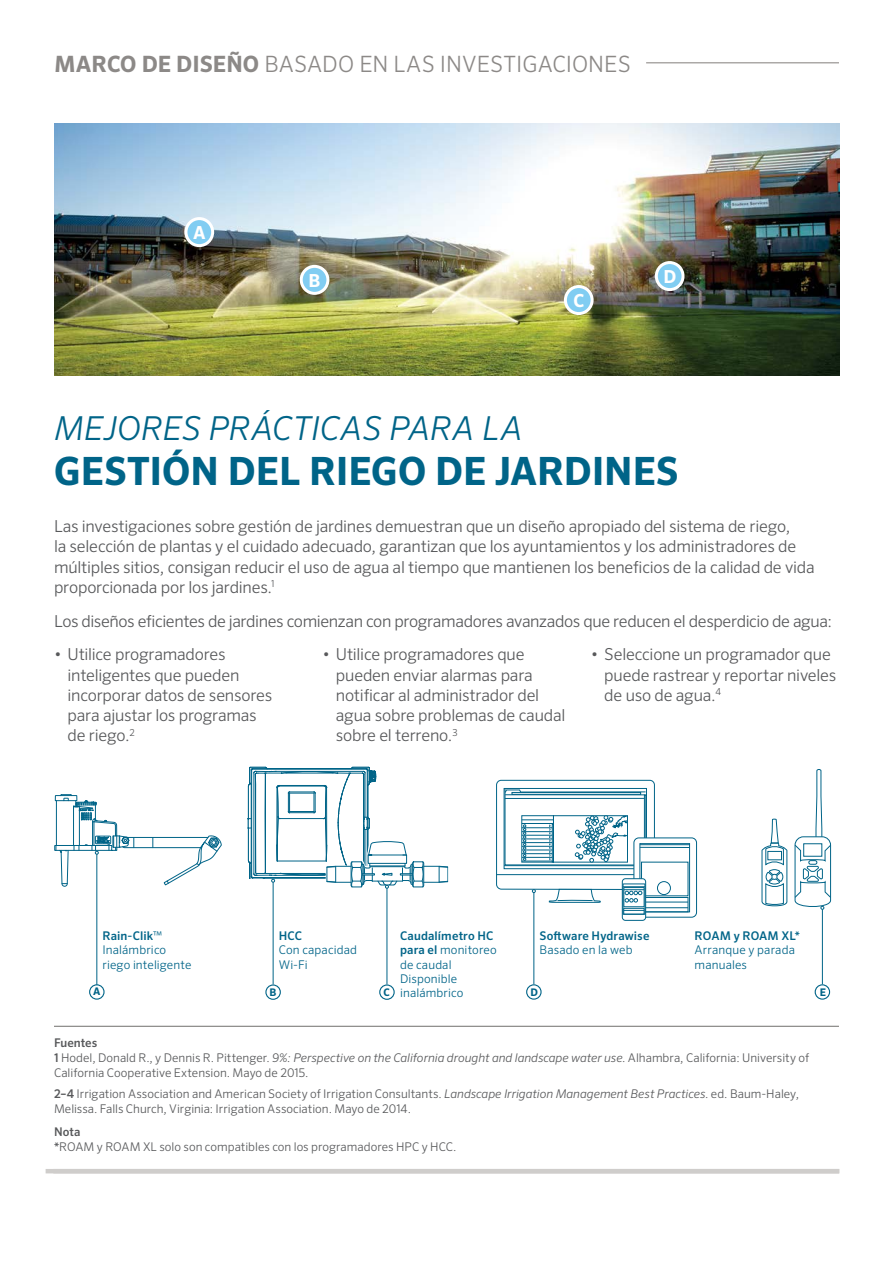
<style>
.page{position:relative;width:893px;height:1263px;background:#fff}
.page>*{position:absolute;margin:0;border:0;box-sizing:border-box;transform-origin:0 0}
.t1{font:700 39px "Sero Pro";letter-spacing:-.005em;color:#006488}
.t2{font:italic 300 33px "Sero Pro";color:#006488}
.t3{font:300 22.5px "Sero Pro";color:#8c8987}
.t4{font:700 18px "Sero Pro";color:#fff}
.t5{font:300 16.5px/20.2px "Sero Pro";letter-spacing:-.015em;color:#58595b}
.t6{font:300 12px/15px "Sero Pro";color:#58595b}
.t7{font:300 12px/14.4px "Sero Pro";letter-spacing:.01em;color:#006488}
.t8{font:500 12px "Sero Pro";letter-spacing:.01em;color:#006488}
.t9{font:700 10.5px "Sero Pro";color:#006488}
.s1{font-weight:700}
.s2{font-weight:500}
.s3{font-style:italic}
</style>
<div class="page">
<hr style="left:46px;top:1169px;width:793px;height:4px;background:#cfcdcb">
<hr style="left:646px;top:62px;width:193px;height:2px;background:#aca9a7">
<hr style="left:96px;top:854px;width:1px;height:140px;background:#006488">
<img style="left:54px;top:124px;width:785px;height:251px">
<hr style="left:54px;top:1026px;width:785px;height:1px;background:#716f6c">
<svg style="left:54px;top:794px;width:168px;height:92px"></svg>
<hr style="left:533px;top:892px;width:1px;height:92px;background:#006488">
<hr style="left:822px;top:909px;width:1px;height:75px;background:#006488">
<svg style="left:248px;top:766px;width:200px;height:261px"></svg>
<div style="left:496px;top:780px;width:159px;height:110px;border:1px solid #006488;border-radius:5px"></div>
<hr style="left:496px;top:874px;width:158px;height:1px;background:#006488">
<div style="left:504px;top:788px;width:143px;height:81px;border:1px solid #006488"></div>
<svg style="left:548px;top:889px;width:53px;height:14px"></svg>
<hr style="left:504px;top:865px;width:142px;height:1px;background:#006488">
<svg style="left:505px;top:788px;width:141px;height:77px"></svg>
<svg style="left:634px;top:838px;width:62px;height:79px"></svg>
<div style="left:634px;top:838px;width:63px;height:79px;border:1px solid #006488;border-radius:5px"></div>
<div style="left:640px;top:843px;width:50px;height:69px;border:1px solid #006488"></div>
<hr style="left:640px;top:844px;width:50px;height:1px;background:#006488">
<hr style="left:640px;top:847px;width:49px;height:1px;background:#006488">
<div style="left:644px;top:897px;width:44px;height:15px;border:1px solid #006488"></div>
<hr style="left:644px;top:902px;width:44px;height:1px;background:#006488">
<hr style="left:644px;top:907px;width:44px;height:1px;background:#006488">
<div style="left:657px;top:881px;width:14px;height:14px;border:1px solid #006488;border-radius:50%"></div>
<svg style="left:622px;top:879px;width:24px;height:41px"></svg>
<div style="left:622px;top:878px;width:24px;height:42px;border:1px solid #006488;border-radius:3px"></div>
<div style="left:623px;top:884px;width:22px;height:30px;border:1px solid #006488"></div>
<div style="left:624px;top:887px;width:20px;height:20px;border:1px solid #006488"></div>
<svg style="left:623px;top:908px;width:21px;height:6px"></svg>
<svg style="left:623px;top:886px;width:22px;height:16px"></svg>
<svg style="left:761px;top:819px;width:27px;height:87px"></svg>
<svg style="left:794px;top:769px;width:37px;height:141px"></svg>
<div style="left:768px;top:851px;width:14px;height:9px;border:1px solid #006488"></div>
<div style="left:186px;top:219px;width:27px;height:27px;background:#81cdf2;border-radius:50%"></div>
<div style="left:184px;top:217px;width:30px;height:30px;border:3px solid #fff;border-radius:50%"></div>
<div style="left:301px;top:266px;width:27px;height:27px;background:#81cdf2;border-radius:50%"></div>
<div style="left:300px;top:265px;width:29px;height:30px;border:3px solid #fff;border-radius:50%"></div>
<div style="left:565px;top:287px;width:27px;height:27px;background:#81cdf2;border-radius:50%"></div>
<div style="left:564px;top:285px;width:30px;height:30px;border:3px solid #fff;border-radius:50%"></div>
<div style="left:656px;top:263px;width:27px;height:27px;background:#81cdf2;border-radius:50%"></div>
<div style="left:655px;top:261px;width:29px;height:30px;border:3px solid #fff;border-radius:50%"></div>
<div style="left:90px;top:985px;width:14px;height:14px;background:#fff;border-radius:50%"></div>
<div style="left:89px;top:984px;width:16px;height:16px;border:1px solid #006488;border-radius:50%"></div>
<div style="left:266px;top:985px;width:14px;height:14px;background:#fff;border-radius:50%"></div>
<div style="left:265px;top:984px;width:16px;height:16px;border:1px solid #006488;border-radius:50%"></div>
<div style="left:380px;top:985px;width:14px;height:14px;background:#fff;border-radius:50%"></div>
<div style="left:379px;top:984px;width:16px;height:16px;border:1px solid #006488;border-radius:50%"></div>
<div style="left:526px;top:984px;width:16px;height:16px;border:1px solid #006488;border-radius:50%"></div>
<div style="left:815px;top:984px;width:15px;height:16px;border:1px solid #006488;border-radius:50%"></div>
<h3 class="t3" style="left:54px;top:50px;width:578px"><span class="s1">MARCO DE DISEÑO</span> BASADO EN LAS INVESTIGACIONES</h3>
<p class="t4" style="left:193px;top:222px;width:14px">A</p>
<p class="t4" style="left:308px;top:269px;width:14px">B</p>
<p class="t4" style="left:573px;top:290px;width:12px">C</p>
<p class="t4" style="left:664px;top:266px;width:14px">D</p>
<h2 class="t2" style="left:54px;top:409px;width:470px">MEJORES PRÁCTICAS PARA LA</h2>
<h1 class="t1" style="left:54px;top:447px;width:626px">GESTIÓN DEL RIEGO DE JARDINES</h1>
<p class="t5" style="left:54px;top:516px;width:762px">Las investigaciones sobre gestión de jardines demuestran que un diseño apropiado del sistema de riego,<br>la selección de plantas y el cuidado adecuado, garantizan que los ayuntamientos y los administradores de múltiples sitios, consigan reducir el uso de agua al tiempo que mantienen los beneficios de la calidad de vida proporcionada por los jardines.<sup>1</sup></p>
<p class="t5" style="left:54px;top:611px;width:779px">Los diseños eficientes de jardines comienzan con programadores avanzados que reducen el desperdicio de agua:</p>
<p class="t5" style="left:67px;top:644px;width:206px;text-indent:-13px">• Utilice programadores inteligentes que pueden incorporar datos de sensores para ajustar los programas de riego.<sup>2</sup></p>
<p class="t5" style="left:336px;top:644px;width:231px;text-indent:-13px">• Utilice programadores que pueden enviar alarmas para notificar al administrador del agua sobre problemas de caudal sobre el terreno.<sup>3</sup></p>
<p class="t5" style="left:604px;top:644px;width:234px;text-indent:-13px">• Seleccione un programador que puede rastrear y reportar niveles de uso de agua.<sup>4</sup></p>
<p class="t7" style="left:102px;top:928px;width:90px"><span class="s2">Rain-Clik</span>™<br>Inalámbrico riego inteligente</p>
<p class="t8" style="left:279px;top:928px;width:25px">HCC</p>
<p class="t7" style="left:279px;top:943px;width:80px">Con capacidad<br>Wi-Fi</p>
<p class="t7" style="left:400px;top:928px;width:98px"><span class="s2">Caudalímetro HC para el</span> monitoreo de caudal<br>Disponible inalámbrico</p>
<p class="t8" style="left:539px;top:928px;width:111px">Software Hydrawise</p>
<p class="t8" style="left:695px;top:928px;width:107px">ROAM y ROAM XL*</p>
<p class="t7" style="left:695px;top:943px;width:102px">Arranque y parada manuales</p>
<p class="t7" style="left:539px;top:943px;width:95px">Basado en la web</p>
<p class="t9" style="left:93px;top:985px;width:9px">A</p>
<p class="t9" style="left:270px;top:985px;width:9px">B</p>
<p class="t9" style="left:383px;top:986px;width:8px">C</p>
<p class="t9" style="left:531px;top:986px;width:9px">D</p>
<p class="t9" style="left:820px;top:986px;width:8px">E</p>
<p class="t6" style="left:54px;top:1035px;width:757px"><span class="s2">Fuentes<br>1</span> Hodel, Donald R., y Dennis R. Pittenger. <span class="s3">9%: Perspective on the California drought and landscape water use</span>. Alhambra, California: University of<br>California Cooperative Extension. Mayo de 2015.</p>
<p class="t6" style="left:54px;top:1086px;width:746px"><span class="s2">2–4</span> Irrigation Association and American Society of Irrigation Consultants. <span class="s3">Landscape Irrigation Management Best Practices</span>. ed. Baum-Haley,<br>Melissa. Falls Church, Virginia: Irrigation Association. Mayo de 2014.</p>
<p class="t6" style="left:54px;top:1124px;width:404px"><span class="s2">Nota<br>*</span>ROAM y ROAM XL solo son compatibles con los programadores HPC y HCC.</p>
</div>
